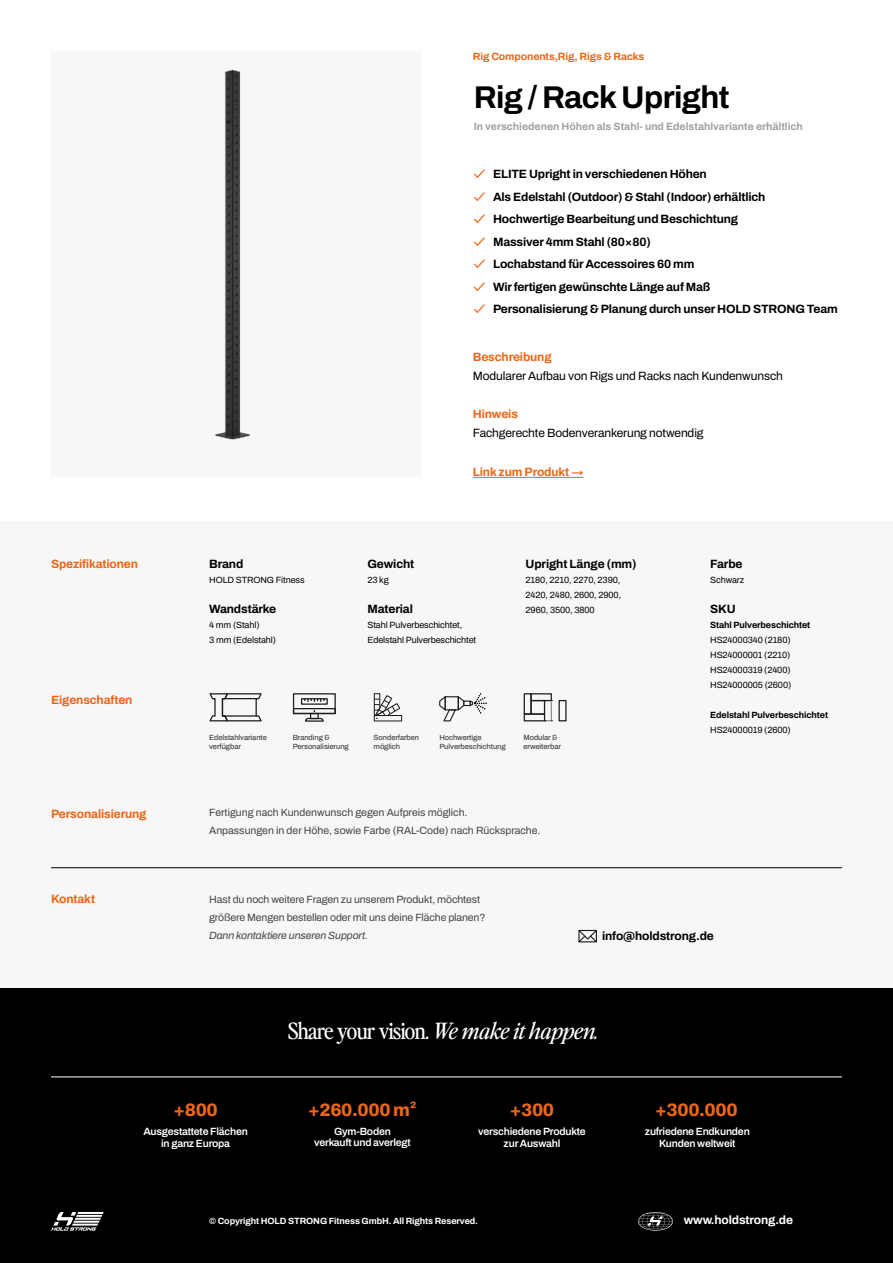
<style>
.page{position:relative;width:893px;height:1263px;background:#fff}
.page>*{position:absolute;margin:0;border:0;box-sizing:border-box;transform-origin:0 0}
.t1{font:700 31.5px "Archivo";letter-spacing:-.02em;color:#000}
.t2{font:22.5px "Perfectly Nineties";letter-spacing:-.03em;color:#fff}
.t3{font:800 18px "Archivo";letter-spacing:-.02em;color:#ec6618}
.t4{font:700 12px "Archivo";letter-spacing:-.015em;color:#000}
.t5{font:700 12px "Archivo";letter-spacing:-.01em;color:#ec6618}
.t6{font:12px "Archivo";letter-spacing:-.01em;color:#000}
.t7{font:700 12px "Archivo";letter-spacing:-.01em;color:#fff}
.t8{font:10.5px/18px "Archivo";letter-spacing:-.01em;color:#414445}
.t9{font:600 10.5px/12px "Archivo";letter-spacing:-.02em;color:#fff;text-align:center}
.t10{font:700 10.5px "Archivo";color:#a1a1a0}
.t11{font:italic 10.5px "Archivo";letter-spacing:-.01em;color:#414445}
.t12{font:700 10.5px "Archivo";letter-spacing:-.01em;color:#ec6618}
.t13{font:9px/15px "Archivo";letter-spacing:-.01em;color:#000}
.t14{font:700 9px "Archivo";letter-spacing:-.01em;color:#fff}
.t15{font:700 9px "Archivo";letter-spacing:-.01em;color:#000}
.t16{font:500 7.5px/9px "Archivo";letter-spacing:-.01em;color:#414445}
.s1{font-family:"Circular Std";font-weight:500;color:#ec6618}
.s2{font-style:italic}
</style>
<div class="page">
<img style="left:215px;top:69px;width:36px;height:371px">
<div style="left:0;top:522px;width:893px;height:697px;background:#f7f7f7"></div>
<div style="left:0;top:988px;width:893px;height:275px;background:#000"></div>
<svg style="left:51px;top:1212px;width:53px;height:18px"></svg>
<hr style="left:473px;top:477px;width:110px;height:1px;background:#ec6618">
<svg style="left:638px;top:1212px;width:35px;height:18px"></svg>
<svg style="left:578px;top:930px;width:19px;height:12px"></svg>
<hr style="left:51px;top:1077px;width:791px;height:1px;background:#fff">
<hr style="left:51px;top:867px;width:791px;height:1px;background:#000">
<div style="left:524px;top:693px;width:8px;height:22px;border:1px solid #1d1d1b"></div>
<div style="left:524px;top:713px;width:21px;height:8px;border:1px solid #1d1d1b"></div>
<div style="left:530px;top:693px;width:22px;height:8px;border:1px solid #1d1d1b"></div>
<div style="left:530px;top:700px;width:15px;height:15px;border:1px solid #1d1d1b"></div>
<div style="left:559px;top:700px;width:8px;height:21px;border:1px solid #1d1d1b"></div>
<svg style="left:544px;top:700px;width:8px;height:21px"></svg>
<svg style="left:439px;top:693px;width:48px;height:29px"></svg>
<svg style="left:373px;top:693px;width:28px;height:26px"></svg>
<div style="left:293px;top:708px;width:43px;height:6px;border:1px solid #1d1d1b"></div>
<div style="left:293px;top:693px;width:43px;height:21px;border:1px solid #1d1d1b"></div>
<div style="left:301px;top:698px;width:27px;height:7px;border:1px solid #1d1d1b"></div>
<svg style="left:304px;top:699px;width:21px;height:2px"></svg>
<svg style="left:304px;top:710px;width:20px;height:12px"></svg>
<svg style="left:209px;top:693px;width:53px;height:29px"></svg>
<hr style="left:225px;top:698px;width:31px;height:1px;background:#1d1d1b">
<hr style="left:225px;top:715px;width:31px;height:2px;background:#1d1d1b">
<p class="t12" style="left:473px;top:49px;width:173px">Rig Components,Rig, Rigs &amp; Racks</p>
<h1 class="t1" style="left:474px;top:73px;width:257px">Rig / Rack Upright</h1>
<p class="t10" style="left:474px;top:119px;width:331px">In verschiedenen Höhen als Stahl- und Edelstahlvariante erhältlich</p>
<p class="t4" style="left:474px;top:165px;width:235px"><span class="s1">✓</span> ELITE Upright in verschiedenen Höhen</p>
<p class="t4" style="left:474px;top:188px;width:293px"><span class="s1">✓</span> Als Edelstahl (Outdoor) &amp; Stahl (Indoor) erhältlich</p>
<p class="t4" style="left:474px;top:210px;width:266px"><span class="s1">✓</span> Hochwertige Bearbeitung und Beschichtung</p>
<p class="t4" style="left:474px;top:233px;width:179px"><span class="s1">✓</span> Massiver 4mm Stahl (80×80)</p>
<p class="t4" style="left:474px;top:255px;width:222px"><span class="s1">✓</span> Lochabstand für Accessoires 60 mm</p>
<p class="t4" style="left:474px;top:278px;width:238px"><span class="s1">✓</span> Wir fertigen gewünschte Länge auf Maß</p>
<p class="t4" style="left:474px;top:300px;width:366px"><span class="s1">✓</span> Personalisierung &amp; Planung durch unser HOLD STRONG Team</p>
<p class="t5" style="left:473px;top:348px;width:80px">Beschreibung</p>
<p class="t6" style="left:473px;top:367px;width:311px">Modularer Aufbau von Rigs und Racks nach Kundenwunsch</p>
<p class="t5" style="left:473px;top:405px;width:47px">Hinweis</p>
<p class="t6" style="left:473px;top:424px;width:232px">Fachgerechte Bodenverankerung notwendig</p>
<p class="t5" style="left:51px;top:555px;width:89px">Spezifikationen</p>
<p class="t5" style="left:51px;top:690px;width:83px">Eigenschaften</p>
<p class="t4" style="left:209px;top:555px;width:36px">Brand</p>
<p class="t13" style="left:209px;top:572px;width:97px">HOLD STRONG Fitness</p>
<p class="t4" style="left:209px;top:600px;width:69px">Wandstärke</p>
<p class="t13" style="left:209px;top:617px;width:68px">4 mm (Stahl)<br>3 mm (Edelstahl)</p>
<p class="t5" style="left:473px;top:462px;width:112px">Link zum Produkt →</p>
<p class="t4" style="left:367px;top:555px;width:48px">Gewicht</p>
<p class="t13" style="left:367px;top:572px;width:23px">23 kg</p>
<p class="t4" style="left:367px;top:600px;width:47px">Material</p>
<p class="t13" style="left:367px;top:617px;width:110px">Stahl Pulverbeschichtet,<br>Edelstahl Pulverbeschichtet</p>
<p class="t4" style="left:526px;top:555px;width:112px">Upright Länge (mm)</p>
<p class="t13" style="left:526px;top:572px;width:97px;text-align:justify">2180, 2210, 2270, 2390, 2420, 2480, 2600, 2900, 2960, 3500, 3800</p>
<p class="t16" style="left:374px;top:732px;width:47px">Sonderfarben möglich</p>
<p class="t16" style="left:523px;top:732px;width:39px">Modular &amp; erweiterbar</p>
<p class="t16" style="left:209px;top:732px;width:59px">Edelstahlvariante verfügbar</p>
<p class="t16" style="left:293px;top:732px;width:58px">Branding &amp;<br>Personalisierung</p>
<p class="t16" style="left:439px;top:732px;width:68px">Hochwertige<br>Pulverbeschichtung</p>
<p class="t5" style="left:51px;top:805px;width:97px">Personalisierung</p>
<p class="t8" style="left:209px;top:804px;width:333px">Fertigung nach Kundenwunsch gegen Aufpreis möglich.<br>Anpassungen in der Höhe, sowie Farbe (RAL-Code) nach Rücksprache.</p>
<p class="t4" style="left:710px;top:555px;width:34px">Farbe</p>
<p class="t13" style="left:710px;top:572px;width:36px">Schwarz</p>
<p class="t4" style="left:710px;top:600px;width:27px">SKU</p>
<p class="t15" style="left:710px;top:618px;width:102px">Stahl Pulverbeschichtet</p>
<p class="t13" style="left:710px;top:632px;width:83px;text-align:justify">HS24000340 (2180)<br>HS24000001 (2210)<br>HS24000319 (2400)<br>HS24000005 (2600)</p>
<p class="t15" style="left:710px;top:708px;width:120px">Edelstahl Pulverbeschichtet</p>
<p class="t13" style="left:710px;top:722px;width:82px">HS24000019 (2600)</p>
<p class="t5" style="left:51px;top:889px;width:46px">Kontakt</p>
<p class="t8" style="left:209px;top:890px;width:278px">Hast du noch weitere Fragen zu unserem Produkt, möchtest größere Mengen bestellen oder mit uns deine Fläche planen?</p>
<p class="t11" style="left:209px;top:928px;width:160px">Dann kontaktiere unseren Support.</p>
<p class="t4" style="left:602px;top:927px;width:113px">info@holdstrong.de</p>
<h2 class="t2" style="left:288px;top:1015px;width:312px">Share your vision. <span class="s2">We make it happen.</span></h2>
<h3 class="t3" style="left:173px;top:1096px;width:46px">+800</h3>
<h3 class="t3" style="left:308px;top:1096px;width:110px">+260.000 m²</h3>
<h3 class="t3" style="left:510px;top:1096px;width:46px">+300</h3>
<h3 class="t3" style="left:655px;top:1096px;width:84px">+300.000</h3>
<p class="t9" style="left:143px;top:1125px;width:106px">Ausgestattete Flächen in ganz Europa</p>
<p class="t9" style="left:314px;top:1126px;width:98px;line-height:10.9px">Gym-Boden verkauft und averlegt</p>
<p class="t9" style="left:478px;top:1125px;width:109px">verschiedene Produkte zur Auswahl</p>
<p class="t9" style="left:645px;top:1125px;width:106px">zufriedene Endkunden<br>Kunden weltweit</p>
<p class="t14" style="left:209px;top:1214px;width:270px">© Copyright HOLD STRONG Fitness GmbH. All Rights Reserved.</p>
<p class="t7" style="left:684px;top:1211px;width:111px">www.holdstrong.de</p>
</div>
